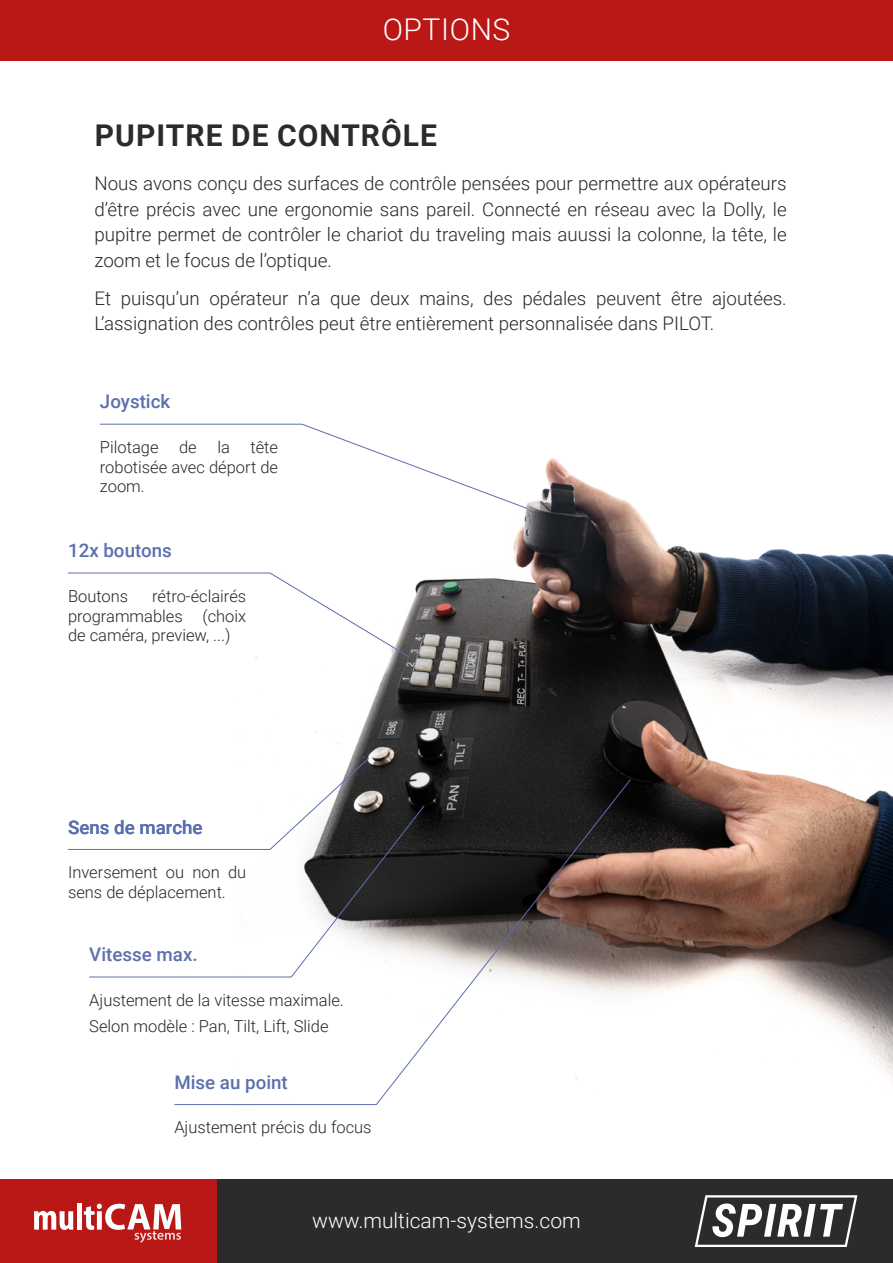
<style>
.page{position:relative;width:893px;height:1263px;background:#fff}
.page>*{position:absolute;margin:0;border:0;box-sizing:border-box;transform-origin:0 0}
.t1{font:700 30px "Roboto";letter-spacing:.035em;color:#2b2b2c}
.t2{font:300 30px "Roboto";letter-spacing:.02em;color:#fff}
.t3{font:300 21px "Roboto";color:#fff}
.t4{font:300 18.75px/25.5px "Roboto";color:#272727;text-align:justify}
.t5{font:500 18.75px "Roboto";color:#5c6faf}
.t6{font:300 16.5px/19.8px "Roboto";color:#272727}
</style>
<div class="page">
<div style="left:0;top:1179px;width:893px;height:84px;background:#2b2b2c"></div>
<div style="left:0;top:1179px;width:217px;height:84px;background:#b91817"></div>
<svg style="left:34px;top:1211px;width:39px;height:19px"></svg>
<div style="left:77px;top:1203px;width:5px;height:26px;background:#fff"></div>
<svg style="left:84px;top:1204px;width:97px;height:39px"></svg>
<svg style="left:695px;top:1195px;width:162px;height:52px"></svg>
<div style="left:0;top:0;width:893px;height:60px;background:#b91817"></div>
<img style="left:234px;top:458px;width:659px;height:648px">
<svg style="left:68px;top:757px;width:302px;height:93px"></svg>
<svg style="left:68px;top:572px;width:342px;height:86px"></svg>
<svg style="left:100px;top:423px;width:428px;height:86px"></svg>
<svg style="left:174px;top:778px;width:457px;height:327px"></svg>
<h1 class="t2" style="left:383px;top:8px;width:129px">OPTIONS</h1>
<h1 class="t1" style="left:95px;top:114px;width:344px">PUPITRE DE CONTRÔLE</h1>
<p class="t4" style="left:94px;top:170px;width:694px">Nous avons conçu des surfaces de contrôle pensées pour permettre aux opérateurs d’être précis avec une ergonomie sans pareil. Connecté en réseau avec la Dolly, le pupitre permet de contrôler le chariot du traveling mais auussi la colonne, la tête, le zoom et le focus de l’optique.</p>
<p class="t4" style="left:94px;top:285px;width:694px">Et puisqu’un opérateur n’a que deux mains, des pédales peuvent être ajoutées.<br>L’assignation des contrôles peut être entièrement personnalisée dans PILOT.</p>
<p class="t5" style="left:100px;top:389px;width:72px">Joystick</p>
<p class="t6" style="left:100px;top:436px;width:180px;text-align:justify">Pilotage de la tête robotisée avec déport de zoom.</p>
<p class="t5" style="left:68px;top:537px;width:105px">12x boutons</p>
<p class="t6" style="left:68px;top:585px;width:62px">Boutons</p>
<p class="t6" style="left:68px;top:585px;width:180px;text-align:justify;text-indent:84px">rétro-éclairés programmables (choix de caméra, preview, ...)</p>
<p class="t5" style="left:68px;top:814px;width:136px">Sens de marche</p>
<p class="t6" style="left:68px;top:862px;width:180px">Inversement ou non du sens de déplacement.</p>
<p class="t5" style="left:89px;top:941px;width:110px">Vitesse max.</p>
<p class="t6" style="left:89px;top:986px;width:256px;line-height:26.2px">Ajustement de la vitesse maximale.<br>Selon modèle : Pan, Tilt, Lift, Slide</p>
<p class="t5" style="left:174px;top:1069px;width:115px">Mise au point</p>
<p class="t6" style="left:174px;top:1117px;width:199px">Ajustement précis du focus</p>
<p class="t3" style="left:312px;top:1206px;width:270px">www.multicam-systems.com</p>
</div>
